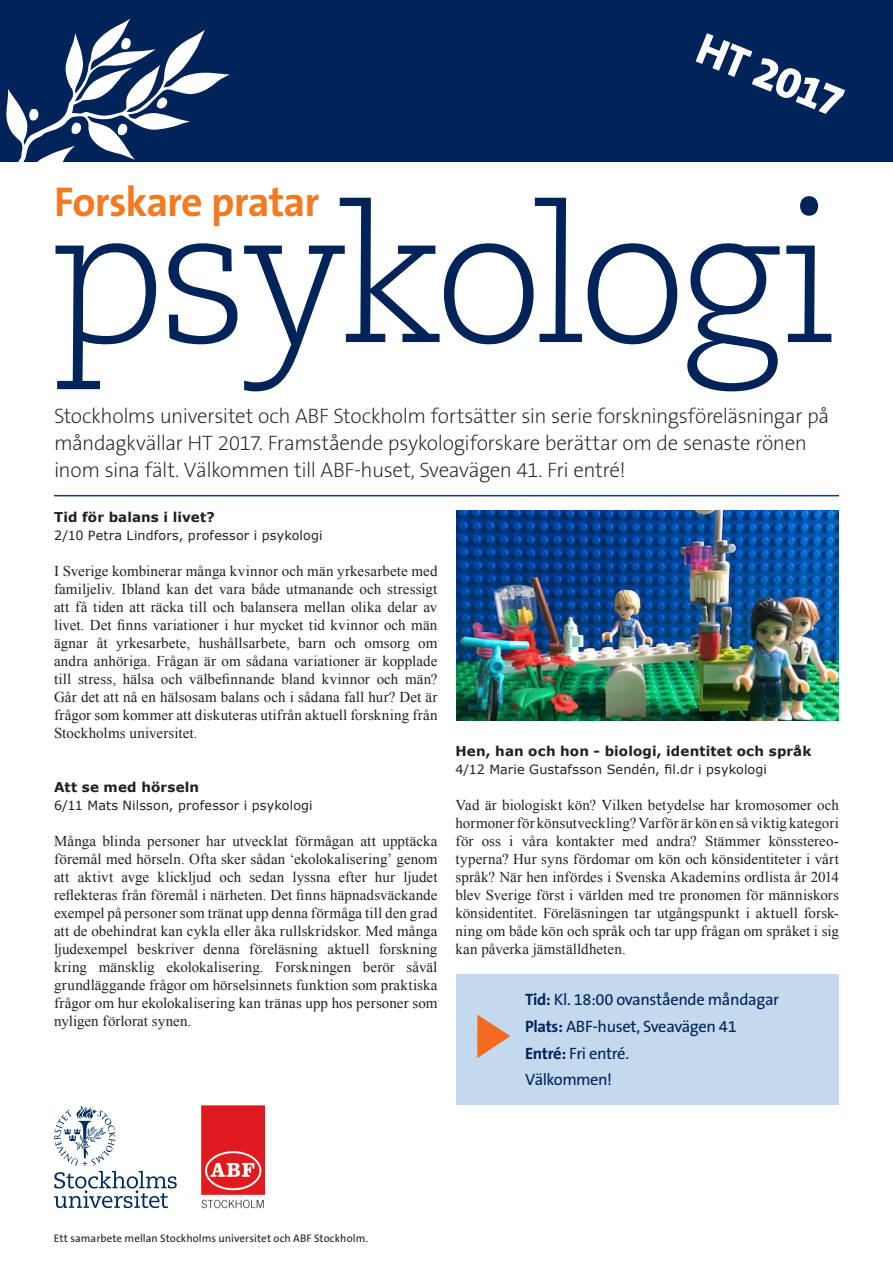
<style>
.page{position:relative;width:893px;height:1263px;background:#fff}
.page>*{position:absolute;margin:0;border:0;box-sizing:border-box;transform-origin:0 0}
.t1{font:300 187.65px "Caecilia Com 45";letter-spacing:-.045em;color:#002359}
.t2{font:800 45px "The Sans B W8";color:#fff}
.t3{font:700 42px "The Sans B W7";letter-spacing:-.02em;color:#f47921}
.t4{font:200 21px/27px "The Sans B W2";letter-spacing:-.02em;color:#231f20}
.Tid_och_plats{font:16.5px "The Sans B W5 Plain";letter-spacing:-.02em;color:#002359}
.brödtext{font:15px/18px "Times New Roman";letter-spacing:.01em;color:#231f20;text-align:justify}
.brödtext-2{font:700 13.5px "Verdana";letter-spacing:.01em;color:#231f20}
.brödtext-3{font:12.75px "Verdana";letter-spacing:.01em;color:#231f20}
.t5{font:10.95px "The Sans B W5 Plain";letter-spacing:.005em;color:#231f20}
.s1{font-family:"The Sans B W7";font-weight:700}
</style>
<div class="page">
<div style="left:0;top:0;width:893px;height:161px;background:#002359"></div>
<svg style="left:0;top:18px;width:230px;height:144px"></svg>
<svg style="left:28px;top:107px;width:11px;height:16px"></svg>
<hr style="left:54px;top:495px;width:785px;height:1px;background:#00447b">
<div style="left:456px;top:974px;width:383px;height:131px;background:#c4d9ed"></div>
<svg style="left:477px;top:1015px;width:33px;height:43px"></svg>
<img style="left:201px;top:1106px;width:64px;height:102px">
<svg style="left:54px;top:1106px;width:123px;height:102px"></svg>
<img style="left:457px;top:510px;width:382px;height:210px">
<p class="t2" style="left:710px;top:19px;width:156px;rotate:22deg">HT 2017</p>
<p class="t3" style="left:54px;top:175px;width:267px">Forskare pratar</p>
<p class="t1" style="left:50px;top:156px;width:788px">psykologi</p>
<p class="t4" style="left:54px;top:402px;width:777px">Stockholms universitet och ABF Stockholm fortsätter sin serie forskningsföreläsningar på måndagkvällar HT 2017. Framstående psykologiforskare berättar om de senaste rönen inom sina fält. Välkommen till ABF-huset, Sveavägen 41. Fri entré!</p>
<p class="brödtext-2" style="left:54px;top:508px;width:162px">Tid för balans i livet?</p>
<p class="brödtext-3" style="left:54px;top:527px;width:270px">2/10 Petra Lindfors, professor i psykologi</p>
<p class="brödtext" style="left:54px;top:562px;width:385px">I Sverige kombinerar många kvinnor och män yrkesarbete med familjeliv. Ibland kan det vara både utmanande och stressigt att få tiden att räcka till och balansera mellan olika delar av livet. Det finns variationer i hur mycket tid kvinnor och män ägnar åt yrkesarbete, hushållsarbete, barn och omsorg om andra anhöriga. Frågan är om sådana variationer är kopplade till stress, hälsa och välbefinnande bland kvinnor och män?<br>Går det att nå en hälsosam balans och i sådana fall hur? Det är frågor som kommer att diskuteras utifrån aktuell forskning från Stockholms universitet.</p>
<p class="brödtext-2" style="left:54px;top:778px;width:147px">Att se med hörseln</p>
<p class="brödtext-3" style="left:54px;top:797px;width:260px">6/11 Mats Nilsson, professor i psykologi</p>
<p class="brödtext" style="left:54px;top:832px;width:385px">Många blinda personer har utvecklat förmågan att upptäcka föremål med hörseln. Ofta sker sådan ‘ekolokalisering’ genom att aktivt avge klickljud och sedan lyssna efter hur ljudet reflekteras från föremål i närheten. Det finns häpnadsväckande exempel på personer som tränat upp denna förmåga till den grad att de obehindrat kan cykla eller åka rullskridskor. Med många ljudexempel beskriver denna föreläsning aktuell forskning kring mänsklig ekolokalisering. Forskningen berör såväl grundläggande frågor om hörselsinnets funktion som praktiska frågor om hur ekolokalisering kan tränas upp hos personer som nyligen förlorat synen.</p>
<p class="brödtext-2" style="left:455px;top:742px;width:357px">Hen, han och hon - biologi, identitet och språk</p>
<p class="brödtext-3" style="left:455px;top:761px;width:313px">4/12 Marie Gustafsson Sendén, fil.dr i psykologi</p>
<p class="brödtext" style="left:455px;top:796px;width:385px">Vad är biologiskt kön? Vilken betydelse har kromosomer och hormoner för könsutveckling? Varför är kön en så viktig kategori för oss i våra kontakter med andra? Stämmer könsstereo&shy;typerna? Hur syns fördomar om kön och könsidentiteter i vårt språk? När hen infördes i Svenska Akademins ordlista år 2014 blev Sverige först i världen med tre pronomen för människors könsidentitet. Föreläsningen tar utgångspunkt i aktuell forsk&shy;ning om både kön och språk och tar upp frågan om språket i sig kan påverka jämställdheten.</p>
<p class="Tid_och_plats" style="left:525px;top:989px;width:255px"><span class="s1">Tid:</span> Kl. 18:00 ovanstående måndagar</p>
<p class="Tid_och_plats" style="left:525px;top:1016px;width:213px"><span class="s1">Plats:</span> ABF-huset, Sveavägen 41</p>
<p class="Tid_och_plats" style="left:525px;top:1042px;width:105px"><span class="s1">Entré:</span> Fri entré.</p>
<p class="Tid_och_plats" style="left:525px;top:1069px;width:88px">Välkommen!</p>
<p class="t5" style="left:54px;top:1232px;width:316px">Ett samarbete mellan Stockholms universitet och ABF Stockholm.</p>
</div>
